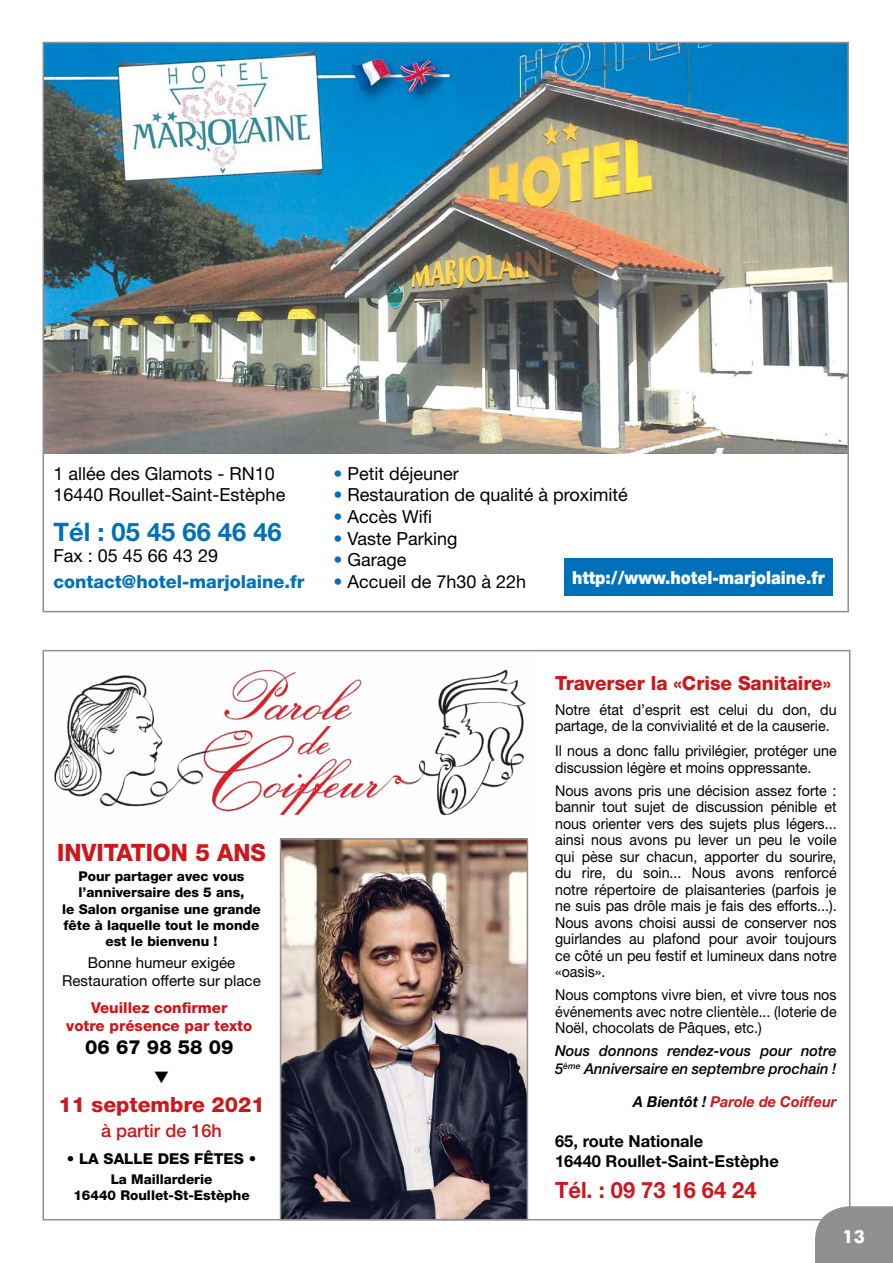
<style>
.page{position:relative;width:893px;height:1263px;background:#fff}
.page>*{position:absolute;margin:0;border:0;box-sizing:border-box;transform-origin:0 0}
.t1{font:700 25.5px "Helvetica Neue";color:#0070ba}
.t2{font:800 24px "Helvetica Neue";color:#cd171a;scale:.96 1}
.t3{font:700 22.5px "Helvetica Neue";color:#cd171a}
.t4{font:800 21px "Helvetica Neue";color:#cd171a}
.t5{font:800 19.5px "Helvetica Neue";color:#cd171a}
.t6{font:800 19.5px "Helvetica Neue";color:#000}
.t7{font:18px/21.6px "Helvetica Neue";color:#000}
.t8{font:900 18px "Helvetica Neue";color:#fff;scale:.88 1}
.t9{font:800 18px "Helvetica Neue";color:#0070ba}
.t10{font:500 18px "Helvetica Neue";color:#cd171a}
.t11{font:700 18px "Futura BT";color:#fff}
.t12{font:700 16.5px/19.8px "Helvetica Neue";color:#000}
.t13{font:15px/16.5px "Helvetica Neue";color:#000;scale:.95 1}
.t14{font:italic 500 15px/18px "Helvetica Neue";color:#000}
.t15{font:15px/18px "Helvetica Neue";color:#000;text-align:center}
.t16{font:800 15px/18px "Helvetica Neue";color:#cd171a;text-align:center}
.t17{font:italic 700 15px "Helvetica Neue";color:#cd171a}
.t18{font:800 15px "Helvetica Neue";color:#000}
.t19{font:800 13.5px/16.2px "Helvetica Neue";color:#000;text-align:center}
.s1{color:#0070ba}
.s2{color:#000}
</style>
<div class="page">
<img style="left:46px;top:45px;width:800px;height:408px">
<div style="left:815px;top:1206px;width:78px;height:57px;background:#909090"></div>
<img style="left:54px;top:669px;width:472px;height:147px">
<img style="left:283px;top:841px;width:242px;height:376px">
<div style="left:280px;top:838px;width:248px;height:382px;border:2px solid #909090"></div>
<div style="left:564px;top:558px;width:269px;height:38px;background:#0070ba"></div>
<p class="t7" style="left:54px;top:462px;width:233px">1 allée des Glamots - RN10<br>16440 Roullet-Saint-Estèphe</p>
<h1 class="t1" style="left:54px;top:516px;width:230px">Tél : 05 45 66 46 46</h1>
<p class="t7" style="left:54px;top:545px;width:166px">Fax : 05 45 66 43 29</p>
<p class="t9" style="left:54px;top:571px;width:252px">contact@hotel-marjolaine.fr</p>
<p class="t7" style="left:333px;top:462px;width:127px"><span class="s1">•</span> Petit déjeuner</p>
<p class="t7" style="left:333px;top:484px;width:296px"><span class="s1">•</span> Restauration de qualité à proximité</p>
<p class="t7" style="left:333px;top:505px;width:100px"><span class="s1">•</span> Accès Wifi</p>
<p class="t7" style="left:333px;top:527px;width:126px"><span class="s1">•</span> Vaste Parking</p>
<p class="t7" style="left:333px;top:549px;width:74px"><span class="s1">•</span> Garage</p>
<p class="t7" style="left:333px;top:570px;width:194px"><span class="s1">•</span> Accueil de 7h30 à 22h</p>
<p class="t8" style="left:572px;top:567px;width:289px">http://www.hotel-marjolaine.fr</p>
<h2 class="t2" style="left:57px;top:838px;width:219px">INVITATION 5 ANS</h2>
<p class="t19" style="left:62px;top:868px;width:200px">Pour partager avec vous l’anniversaire des 5 ans,<br>le Salon organise une grande fête à laquelle tout le monde est le bienvenu !</p>
<p class="t15" style="left:62px;top:954px;width:200px">Bonne humeur exigée<br>Restauration offerte sur place</p>
<p class="t16" style="left:66px;top:998px;width:188px">Veuillez confirmer<br>votre présence par texto</p>
<h3 class="t6" style="left:85px;top:1036px;width:150px">06 67 98 58 09</h3>
<h3 class="t4" style="left:58px;top:1092px;width:208px">11 septembre 2021</h3>
<p class="t10" style="left:101px;top:1120px;width:122px">à partir de 16h</p>
<p class="t18" style="left:67px;top:1149px;width:191px">• LA SALLE DES FÊTES •</p>
<p class="t19" style="left:73px;top:1171px;width:178px">La Maillarderie<br>16440 Roullet-St-Estèphe</p>
<h3 class="t5" style="left:555px;top:671px;width:278px">Traverser la «Crise Sanitaire»</h3>
<p class="t13" style="left:555px;top:701px;width:298px">Notre état d’esprit est celui du don, du partage, de la convivialité et de la causerie.</p>
<p class="t13" style="left:555px;top:742px;width:298px">Il nous a donc fallu privilégier, protéger une discussion légère et moins oppressante.</p>
<p class="t13" style="left:555px;top:782px;width:298px;text-align:justify">Nous avons pris une décision assez forte : bannir tout sujet de discussion pénible et nous orienter vers des sujets plus légers... ainsi nous avons pu lever un peu le voile qui pèse sur chacun, apporter du sourire, du rire, du soin... Nous avons renforcé notre répertoire de plaisanteries (parfois je ne suis pas drôle mais je fais des efforts...).<br>Nous avons choisi aussi de conserver nos guirlandes au plafond pour avoir toujours ce côté un peu festif et lumineux dans notre «oasis».</p>
<p class="t13" style="left:555px;top:986px;width:298px;text-align:justify">Nous comptons vivre bien, et vivre tous nos événements avec notre clientèle... (loterie de Noël, chocolats de Pâques, etc.)</p>
<p class="t14" style="left:555px;top:1041px;width:283px">Nous donnons rendez-vous pour notre<br>5<sup>ème</sup> Anniversaire en septembre prochain !</p>
<p class="t17" style="left:633px;top:1092px;width:205px"><span class="s2">A Bientôt !</span> Parole de Coiffeur</p>
<p class="t12" style="left:555px;top:1131px;width:225px">65, route Nationale<br>16440 Roullet-Saint-Estèphe</p>
<h3 class="t3" style="left:555px;top:1176px;width:203px">Tél. : 09 73 16 64 24</h3>
<p class="t11" style="left:843px;top:1226px;width:24px">13</p>
</div>
